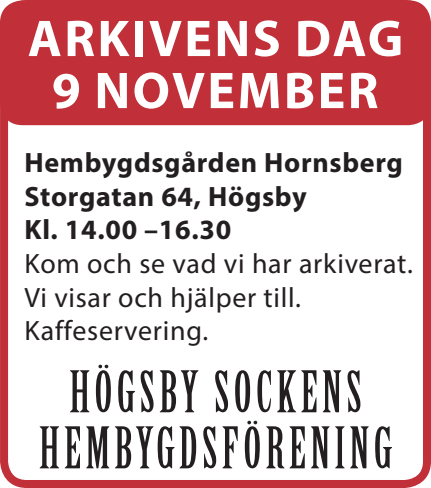
<style>
.page{position:relative;width:431px;height:488px;background:#fff}
.page>*{position:absolute;margin:0;border:0;box-sizing:border-box;transform-origin:0 0}
.t1{font:56px "Birch Std";letter-spacing:.075em;color:#231f20}
.t2{font:700 52px "Myriad Pro";letter-spacing:.045em;color:#fff}
.t3{font:28px/33.6px "Myriad Pro";letter-spacing:.025em;color:#231f20}
.t4{font:700 28px/33.6px "Myriad Pro";letter-spacing:.025em;color:#231f20}
</style>
<div class="page">
<div style="left:0;top:0;width:431px;height:488px;border:8px solid #c13039;border-radius:23px"></div>
<div style="left:0;top:0;width:431px;height:125px;background:#c13039;border-radius:23px"></div>
<p class="t2" style="left:28px;top:5px;width:377px">Arkivens dag</p>
<p class="t2" style="left:52px;top:57px;width:328px">9 november</p>
<p class="t4" style="left:25px;top:145px;width:380px">Hembygdsgården Hornsberg<br>Storgatan 64, Högsby</p>
<p class="t4" style="left:25px;top:212px;width:208px">Kl. 14.00 –16.30</p>
<p class="t3" style="left:25px;top:246px;width:390px">Kom och se vad vi har arkiverat.</p>
<p class="t3" style="left:25px;top:280px;width:278px">Vi visar och hjälper till.<br>Kaffeservering.</p>
<p class="t1" style="left:69px;top:360px;width:294px">HÖGSBY SOCKENS</p>
<p class="t1" style="left:39px;top:416px;width:355px">HEMBYGDSFÖRENING</p>
</div>
